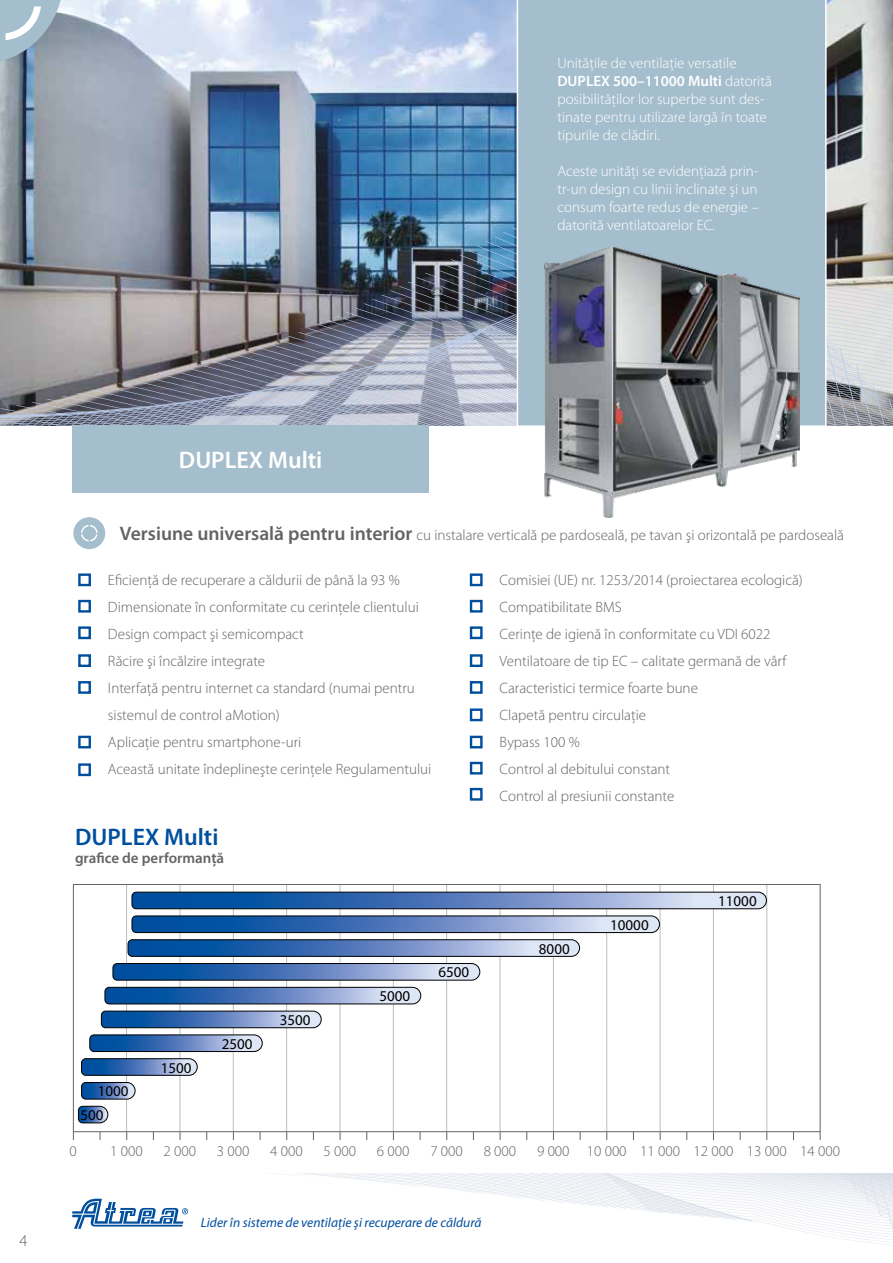
<style>
.page{position:relative;width:893px;height:1263px;background:#fff}
.page>*{position:absolute;margin:0;border:0;box-sizing:border-box;transform-origin:0 0}
.t1{font:600 24px "Myriad Pro";color:#fff}
.t2{font:600 24px "Myriad Pro";color:#004f9f}
.t3{font:300 16.5px "Myriad Pro";color:#646363}
.t4{font:300 15px/27px "Myriad Pro";color:#646363}
.t5{font:300 15px/18px "Myriad Pro";color:#fff}
.t6{font:15px/23.9px "Myriad Pro";color:#000}
.t7{font:600 15px "Myriad Pro";color:#646363}
.t8{font:italic 13.5px "Myriad Pro";color:#004f9f}
.s1{font-weight:600}
.s2{font-weight:600;font-size:19.5px}
</style>
<div class="page">
<img style="left:0;top:0;width:893px;height:155px">
<div style="left:517px;top:0;width:310px;height:427px;background:#a5becd"></div>
<div style="left:72px;top:425px;width:357px;height:68px;background:#a5becd"></div>
<img style="left:0;top:155px;width:893px;height:271px">
<svg style="left:0;top:0;width:63px;height:63px;background:#a2b5c3"></svg>
<div style="left:78px;top:573px;width:13px;height:13px;border:2px solid #004f9f"></div>
<div style="left:78px;top:626px;width:13px;height:13px;border:2px solid #004f9f"></div>
<div style="left:78px;top:654px;width:13px;height:13px;border:2px solid #004f9f"></div>
<div style="left:78px;top:681px;width:13px;height:13px;border:2px solid #004f9f"></div>
<div style="left:78px;top:736px;width:13px;height:12px;border:2px solid #004f9f"></div>
<div style="left:78px;top:600px;width:13px;height:13px;border:2px solid #004f9f"></div>
<div style="left:470px;top:573px;width:13px;height:13px;border:2px solid #004f9f"></div>
<div style="left:470px;top:626px;width:13px;height:13px;border:2px solid #004f9f"></div>
<div style="left:470px;top:654px;width:13px;height:13px;border:2px solid #004f9f"></div>
<div style="left:470px;top:708px;width:13px;height:13px;border:2px solid #004f9f"></div>
<div style="left:470px;top:681px;width:13px;height:13px;border:2px solid #004f9f"></div>
<div style="left:470px;top:600px;width:13px;height:13px;border:2px solid #004f9f"></div>
<div style="left:470px;top:736px;width:13px;height:12px;border:2px solid #004f9f"></div>
<div style="left:470px;top:762px;width:13px;height:12px;border:2px solid #004f9f"></div>
<div style="left:73px;top:517px;width:32px;height:32px;background:#a5becd;border-radius:50%"></div>
<svg style="left:81px;top:525px;width:17px;height:16px"></svg>
<img style="left:544px;top:247px;width:255px;height:270px">
<svg style="left:72px;top:1174px;width:821px;height:72px"></svg>
<div style="left:78px;top:763px;width:13px;height:13px;border:2px solid #004f9f"></div>
<div style="left:470px;top:788px;width:13px;height:13px;border:2px solid #004f9f"></div>
<hr style="left:126px;top:884px;width:1px;height:248px;background:#bcbcbc">
<hr style="left:180px;top:884px;width:1px;height:248px;background:#bcbcbc">
<hr style="left:233px;top:884px;width:1px;height:248px;background:#bcbcbc">
<hr style="left:286px;top:884px;width:1px;height:248px;background:#bcbcbc">
<hr style="left:340px;top:884px;width:1px;height:248px;background:#bcbcbc">
<hr style="left:393px;top:884px;width:1px;height:248px;background:#bcbcbc">
<hr style="left:446px;top:884px;width:1px;height:248px;background:#bcbcbc">
<hr style="left:553px;top:884px;width:1px;height:248px;background:#bcbcbc">
<hr style="left:606px;top:884px;width:1px;height:248px;background:#bcbcbc">
<hr style="left:660px;top:884px;width:1px;height:248px;background:#bcbcbc">
<hr style="left:713px;top:884px;width:1px;height:248px;background:#bcbcbc">
<hr style="left:767px;top:884px;width:1px;height:248px;background:#bcbcbc">
<hr style="left:500px;top:884px;width:1px;height:248px;background:#bcbcbc">
<svg style="left:128px;top:939px;width:452px;height:18px;background:#577bad"></svg>
<svg style="left:132px;top:892px;width:635px;height:17px;background:#587eb2"></svg>
<svg style="left:113px;top:963px;width:367px;height:17px;background:#577db2"></svg>
<svg style="left:132px;top:915px;width:528px;height:18px;background:#597dae"></svg>
<svg style="left:105px;top:987px;width:316px;height:17px;background:#587db2"></svg>
<svg style="left:101px;top:1011px;width:221px;height:17px;background:#587eb1"></svg>
<svg style="left:89px;top:1034px;width:174px;height:18px;background:#587cad"></svg>
<svg style="left:81px;top:1058px;width:117px;height:18px;background:#577bac"></svg>
<svg style="left:81px;top:1082px;width:54px;height:17px"></svg>
<svg style="left:78px;top:1106px;width:30px;height:17px"></svg>
<div style="left:73px;top:884px;width:747px;height:248px;border:1px solid #646363"></div>
<p class="t5" style="left:557px;top:54px;width:216px">Unităţile de ventilaţie versatile <span class="s1">DUPLEX 500–11000 Multi</span> datorită posibilităţilor lor superbe sunt des&shy;tinate pentru utilizare largă în toate tipurile de clădiri.</p>
<p class="t5" style="left:557px;top:162px;width:203px;text-align:justify">Aceste unităţi se evidenţiază prin&shy;tr-un design cu linii înclinate şi un consum foarte redus de energie – datorită ventilatoarelor EC.</p>
<p class="t3" style="left:20px;top:1231px;width:10px">4</p>
<h1 class="t1" style="left:179px;top:447px;width:145px">DUPLEX Multi</h1>
<p class="t4" style="left:120px;top:522px;width:726px"><span class="s2">Versiune universală pentru interior</span> cu instalare verticală pe pardoseală, pe tavan şi orizontală pe pardoseală</p>
<p class="t4" style="left:108px;top:566px;width:325px">Eficienţă de recuperare a căldurii de până la 93 % Dimensionate în conformitate cu cerinţele clientului Design compact şi semicompact<br>Răcire şi încălzire integrate<br>Interfaţă pentru internet ca standard (numai pentru sistemul de control aMotion)<br>Aplicaţie pentru smartphone-uri<br>Această unitate îndeplineşte cerinţele Regulamentului</p>
<p class="t4" style="left:500px;top:566px;width:305px">Comisiei (UE) nr. 1253/2014 (proiectarea ecologică)<br>Compatibilitate BMS<br>Cerinţe de igienă în conformitate cu VDI 6022<br>Ventilatoare de tip EC – calitate germană de vârf Caracteristici termice foarte bune<br>Clapetă pentru circulaţie<br>Bypass 100 %<br>Control al debitului constant<br>Control al presiunii constante</p>
<h1 class="t2" style="left:75px;top:823px;width:145px">DUPLEX Multi</h1>
<p class="t7" style="left:75px;top:849px;width:151px">grafice de performanţă</p>
<p class="t6" style="left:81px;top:1080px;width:49px;text-indent:17px">1000<br>500</p>
<p class="t6" style="left:161px;top:1056px;width:32px">1500</p>
<p class="t6" style="left:222px;top:1032px;width:32px">2500</p>
<p class="t6" style="left:280px;top:1008px;width:32px">3500</p>
<p class="t6" style="left:379px;top:984px;width:32px">5000</p>
<p class="t6" style="left:438px;top:961px;width:32px">6500</p>
<p class="t6" style="left:539px;top:937px;width:32px">8000</p>
<p class="t6" style="left:610px;top:913px;width:40px">10000</p>
<p class="t6" style="left:718px;top:889px;width:40px">11000</p>
<p class="t4" style="left:69px;top:1137px;width:9px">0</p>
<p class="t4" style="left:110px;top:1137px;width:34px">1 000</p>
<p class="t4" style="left:164px;top:1137px;width:34px">2 000</p>
<p class="t4" style="left:217px;top:1137px;width:34px">3 000</p>
<p class="t4" style="left:270px;top:1137px;width:34px">4 000</p>
<p class="t4" style="left:324px;top:1137px;width:34px">5 000</p>
<p class="t4" style="left:377px;top:1137px;width:34px">6 000</p>
<p class="t4" style="left:430px;top:1137px;width:34px">7 000</p>
<p class="t4" style="left:484px;top:1137px;width:34px">8 000</p>
<p class="t4" style="left:537px;top:1137px;width:304px">9 000 10 000 11 000 12 000 13 000 14 000</p>
<p class="t8" style="left:201px;top:1215px;width:282px">Lider în sisteme de ventilaţie şi recuperare de căldură</p>
</div>
